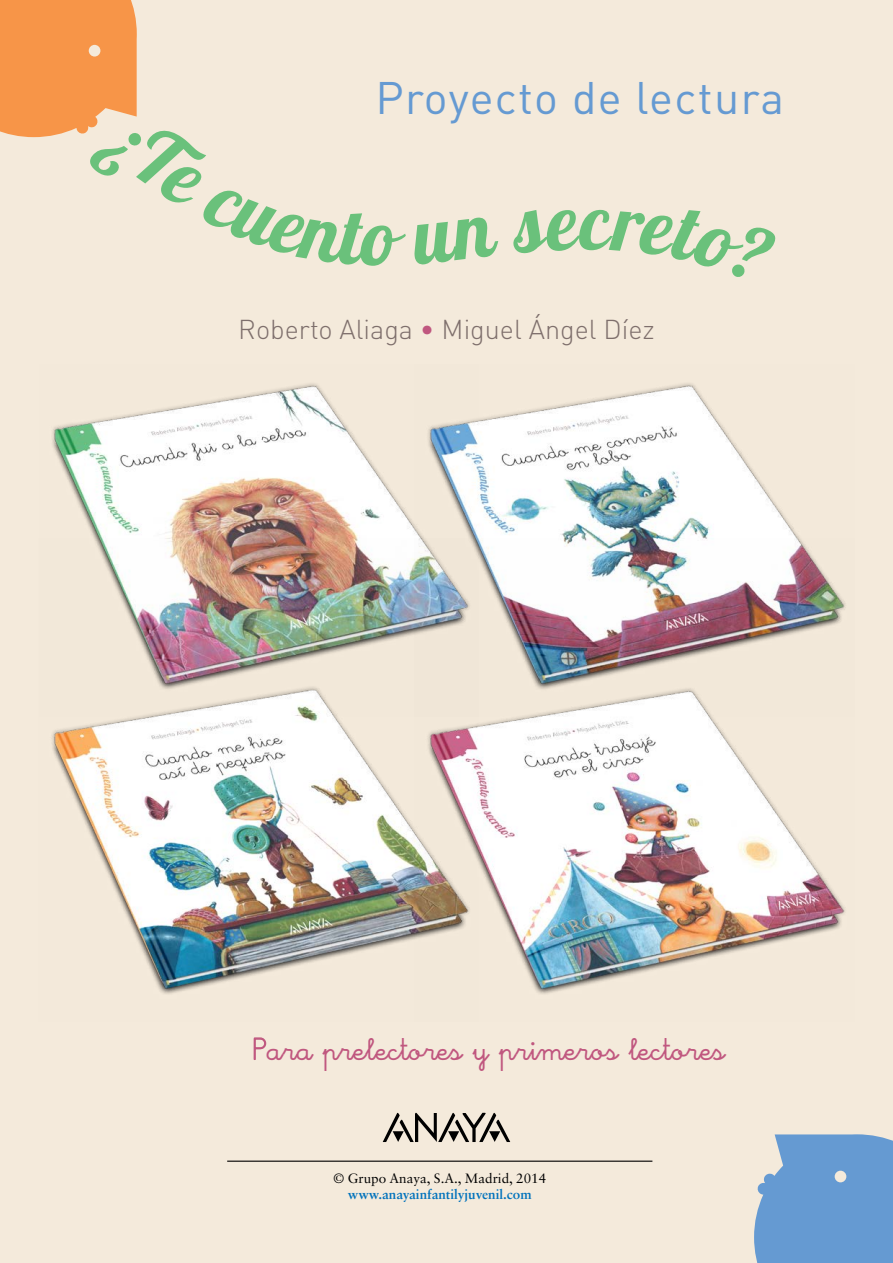
<style>
.page{position:relative;width:893px;height:1263px;background:#f4eadb}
.page>*{position:absolute;margin:0;border:0;box-sizing:border-box;transform-origin:0 0}
.t1{font:78.6px "Lobster 1.4";color:#6ac17b}
.t2{font:45px "DIN Regular Alternate";letter-spacing:.03em;color:#659ad2}
.t3{font:33px "Escolar Pro Negra";color:#c0577f}
.t4{font:27px "DIN Light Alternate";color:#7e6f6c}
.t5{font:700 13.5px "Sabon LT Std";color:#0072bc}
.t6{font:13.5px "Sabon LT Std";color:#000}
.s1{color:#c0577f}
.s2{font-family:"Anaya Bruno";font-size:36px}
</style>
<div class="page">
<svg style="left:754px;top:1134px;width:139px;height:129px;background:#71a0d2"></svg>
<hr style="left:227px;top:1160px;width:425px;height:2px;background:#000">
<svg style="left:383px;top:1112px;width:127px;height:30px"></svg>
<svg style="left:253px;top:1037px;width:13px;height:23px"></svg>
<img style="left:52px;top:383px;width:362px;height:155px">
<img style="left:414px;top:383px;width:386px;height:155px">
<img style="left:51px;top:538px;width:363px;height:456px">
<img style="left:414px;top:538px;width:432px;height:456px">
<svg style="left:0;top:0;width:137px;height:138px;background:#f69c54"></svg>
<h2 class="t2" style="left:375px;top:70px;width:410px">Proyecto de lectura</h2>
<h1 class="t1" style="left:361px;top:187px;width:36px">o</h1>
<p class="t4" style="left:238px;top:312px;width:418px">Roberto Aliaga <span class="s1">•</span> Miguel Ángel Díez</p>
<p class="t3" style="left:253px;top:1032px;width:473px"><span class="s2">P</span>ara prelectores y primeros lectores</p>
<p class="t6" style="left:333px;top:1170px;width:214px">© Grupo Anaya, S.A., Madrid, 2014</p>
<p class="t5" style="left:348px;top:1186px;width:185px">www.anayainfantilyjuvenil.com</p>
</div>
